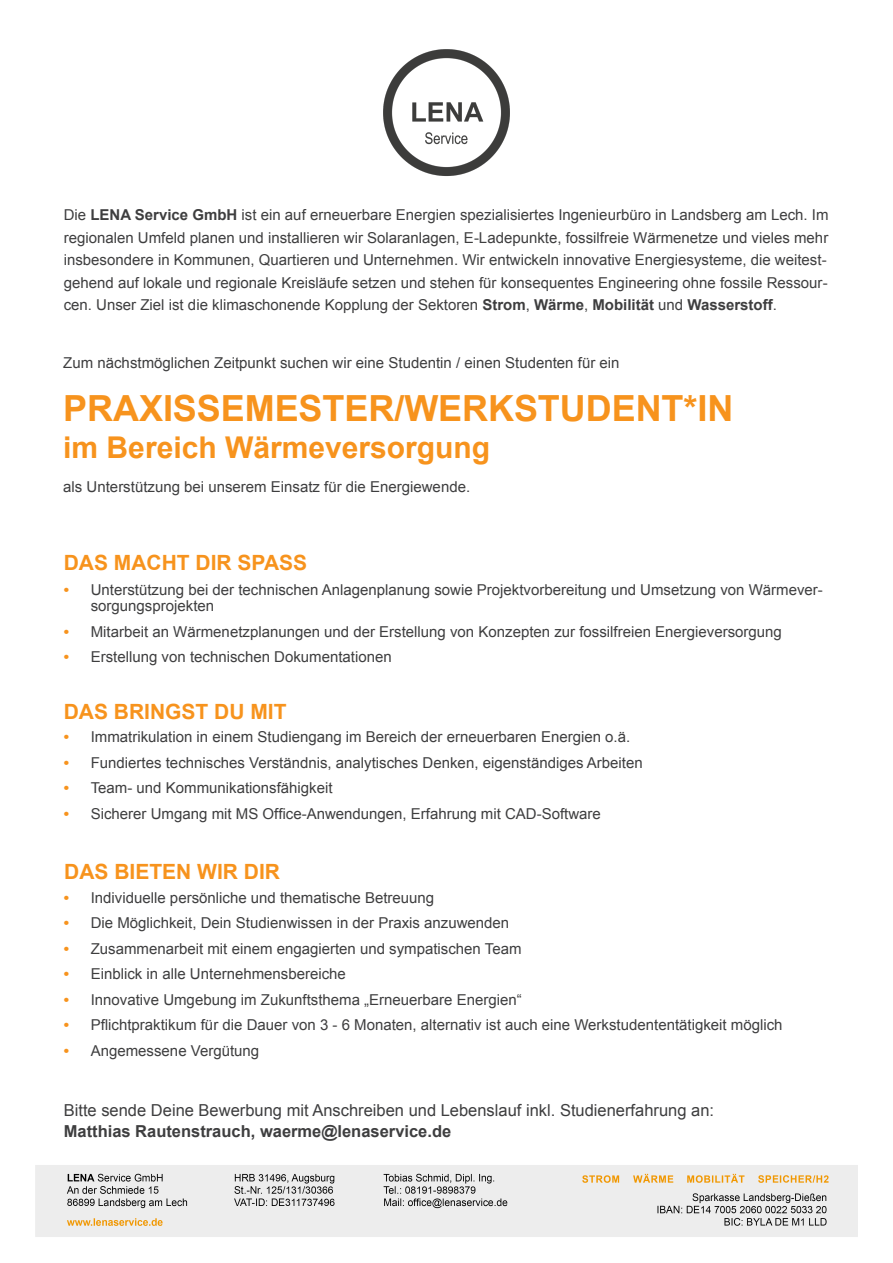
<style>
.page{position:relative;width:893px;height:1263px;background:#fff}
.page>*{position:absolute;margin:0;border:0;box-sizing:border-box;transform-origin:0 0}
.t1{font:700 36px "Arial";color:#f7931d}
.t2{font:700 30px "Arial";color:#f7931d}
.t3{font:700 21px "Arial";color:#f7931d}
.t4{font:16.5px/21px "Arial";color:#3e3e3f}
.t5{font:15px/22.5px "Arial";color:#3e3e3f}
.s1{font-weight:700}
.s2{font-weight:700;color:#f7931d}
</style>
<div class="page">
<img style="left:383px;top:49px;width:127px;height:127px">
<img style="left:35px;top:1165px;width:823px;height:72px">
<p class="t5" style="left:64px;top:204px;width:766px">Die <span class="s1">LENA Service GmbH</span> ist ein auf erneuerbare Energien spezialisiertes Ingenieurbüro in Landsberg am Lech. Im regionalen Umfeld planen und installieren wir Solaranlagen, E-Ladepunkte, fossilfreie Wärmenetze und vieles mehr insbesondere in Kommunen, Quartieren und Unternehmen. Wir entwickeln innovative Energiesysteme, die weitest&shy;gehend auf lokale und regionale Kreisläufe setzen und stehen für konsequentes Engineering ohne fossile Ressour&shy;cen. Unser Ziel ist die klimaschonende Kopplung der Sektoren <span class="s1">Strom</span>, <span class="s1">Wärme</span>, <span class="s1">Mobilität</span> und <span class="s1">Wasserstoff</span>.</p>
<p class="t5" style="left:63px;top:352px;width:558px">Zum nächstmöglichen Zeitpunkt suchen wir eine Studentin / einen Studenten für ein</p>
<p class="t1" style="left:63px;top:384px;width:672px">PRAXISSEMESTER/WERKSTUDENT*IN</p>
<p class="t2" style="left:63px;top:428px;width:428px">im Bereich Wärmeversorgung</p>
<p class="t5" style="left:63px;top:476px;width:408px">als Unterstützung bei unserem Einsatz für die Energiewende.</p>
<p class="t3" style="left:64px;top:548px;width:245px">DAS MACHT DIR SPASS</p>
<p class="t5" style="left:91px;top:581px;width:734px;line-height:16.5px;text-indent:-27px"><span class="s2">•</span> Unterstützung bei der technischen Anlagenplanung sowie Projektvorbereitung und Umsetzung von Wärmever&shy;sorgungsprojekten</p>
<p class="t5" style="left:64px;top:620px;width:720px"><span class="s2">•</span> Mitarbeit an Wärmenetzplanungen und der Erstellung von Konzepten zur fossilfreien Energieversorgung</p>
<p class="t5" style="left:64px;top:646px;width:329px"><span class="s2">•</span> Erstellung von technischen Dokumentationen</p>
<p class="t3" style="left:64px;top:697px;width:224px">DAS BRINGST DU MIT</p>
<p class="t5" style="left:64px;top:726px;width:568px"><span class="s2">•</span> Immatrikulation in einem Studiengang im Bereich der erneuerbaren Energien o.ä.</p>
<p class="t5" style="left:64px;top:751px;width:580px"><span class="s2">•</span> Fundiertes technisches Verständnis, analytisches Denken, eigenständiges Arbeiten</p>
<p class="t5" style="left:64px;top:777px;width:270px"><span class="s2">•</span> Team- und Kommunikationsfähigkeit</p>
<p class="t5" style="left:64px;top:802px;width:539px"><span class="s2">•</span> Sicherer Umgang mit MS Office-Anwendungen, Erfahrung mit CAD-Software</p>
<p class="t3" style="left:64px;top:858px;width:217px">DAS BIETEN WIR DIR</p>
<p class="t5" style="left:64px;top:886px;width:372px"><span class="s2">•</span> Individuelle persönliche und thematische Betreuung</p>
<p class="t5" style="left:64px;top:912px;width:447px"><span class="s2">•</span> Die Möglichkeit, Dein Studienwissen in der Praxis anzuwenden</p>
<p class="t5" style="left:64px;top:937px;width:459px"><span class="s2">•</span> Zusammenarbeit mit einem engagierten und sympatischen Team</p>
<p class="t5" style="left:64px;top:963px;width:284px"><span class="s2">•</span> Einblick in alle Unternehmensbereiche</p>
<p class="t5" style="left:64px;top:988px;width:460px"><span class="s2">•</span> Innovative Umgebung im Zukunftsthema „Erneuerbare Energien“</p>
<p class="t5" style="left:64px;top:1014px;width:720px"><span class="s2">•</span> Pflichtpraktikum für die Dauer von 3 - 6 Monaten, alternativ ist auch eine Werkstudententätigkeit möglich</p>
<p class="t5" style="left:64px;top:1039px;width:197px"><span class="s2">•</span> Angemessene Vergütung</p>
<p class="t4" style="left:64px;top:1100px;width:652px">Bitte sende Deine Bewerbung mit Anschreiben und Lebenslauf inkl. Studienerfahrung an:<br><span class="s1">Matthias Rautenstrauch, waerme@lenaservice.de</span></p>
</div>
